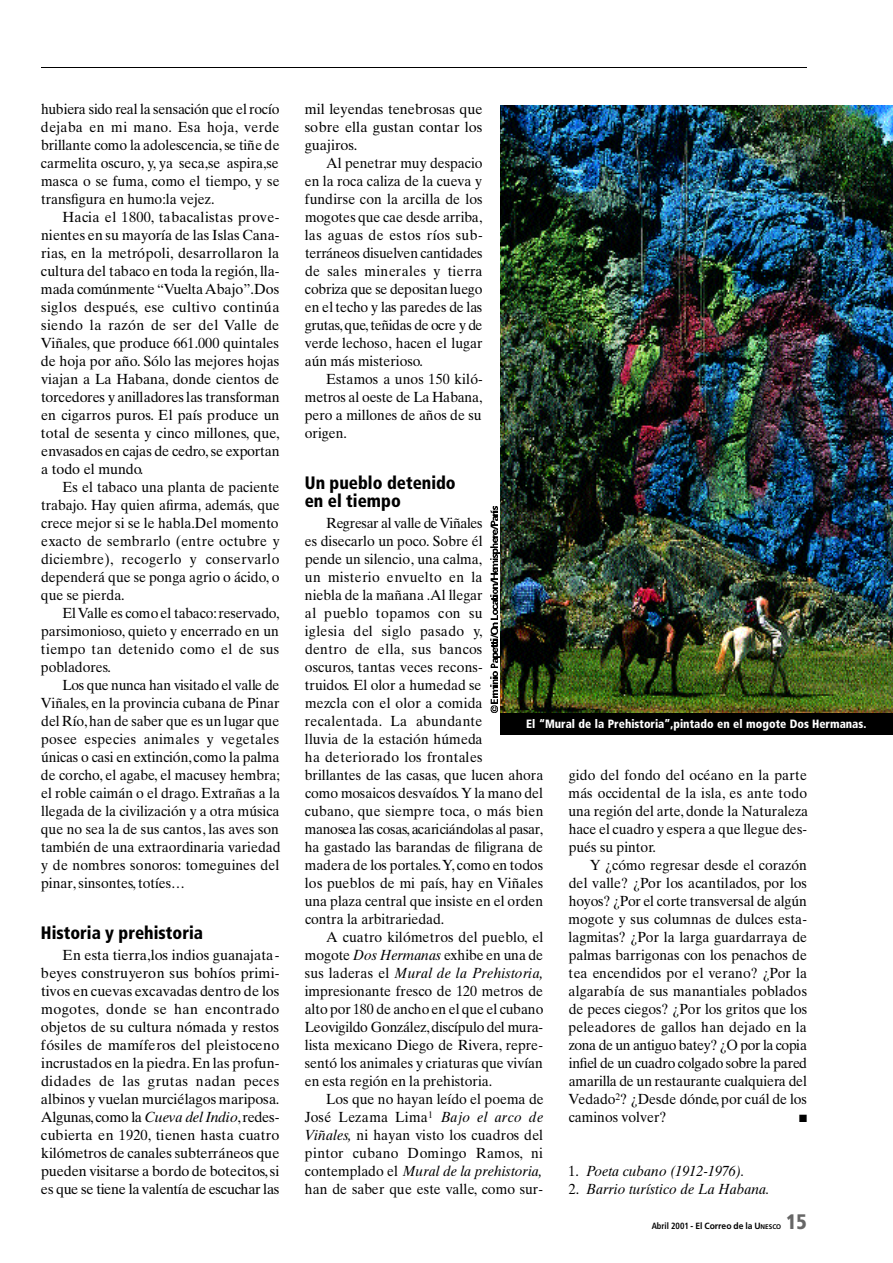
<style>
.page{position:relative;width:893px;height:1263px;background:#fff}
.page>*{position:absolute;margin:0;border:0;box-sizing:border-box;transform-origin:0 0}
.t1{font:900 condensed 21px "Frutiger";color:#666;scale:.95 1}
.t2{font:900 condensed 18px/18px "Frutiger";color:#000;scale:.95 1}
.t3{font:14.7px/18px "Times Ten";color:#000;text-align:justify;scale:.95 1}
.t4{font:14.7px/18px "Times Ten";color:#000;text-align:justify}
.t5{font:italic 14.7px "Times Ten";color:#000;scale:.95 1}
.t6{font:900 condensed 12px "Frutiger";color:#fff;scale:.96 1}
.t7{font:10.5px "Zapf Dingbats";color:#000}
.t8{font:700 9px "Frutiger";color:#000;scale:.95 1}
.s1{font-style:italic}
.s2{font-style:normal}
.s3{font-stretch:condensed}
.s4{font-size:6.75px}
</style>
<div class="page">
<hr style="left:41px;top:67px;width:765px;height:1px;background:#000">
<img style="left:500px;top:105px;width:392px;height:609px">
<div style="left:500px;top:714px;width:392px;height:21px;background:#000"></div>
<svg style="left:490px;top:506px;width:9px;height:207px"></svg>
<p class="t3" style="left:41px;top:101px;width:253px">hubiera sido real la sensación que el rocío dejaba en mi mano. Esa hoja, v e r d e brillante como la adolescencia, se tiñe de carmelita oscuro, y, ya seca,se aspira,se masca o se fuma, como el tiempo, y se transfigura en humo:la vejez.</p>
<p class="t4" style="left:41px;top:209px;width:240px;text-indent:22px">Hacia el 1800, tabacalistas prove&shy;nientes en su mayoría de las Islas Cana&shy;r i a s, en la metrópoli, desarrollaron la cultura del tabaco en toda la región, l l a&shy;mada comúnmente “ Vuelta A b a j o ” .D o s siglos después, ese cultivo continúa siendo la razón de ser del Valle de Viñales, que produce 661.000 quintales de hoja por año. Sólo las mejores hojas viajan a La Habana, donde cientos de torcedores y anilladores las transforman en cigarros puros. El país produce un total de sesenta y cinco millones, q u e, envasados en cajas de cedro, se exportan a todo el mundo.</p>
<p class="t3" style="left:41px;top:479px;width:253px;text-indent:22px">Es el tabaco una planta de paciente trabajo. Hay quien afirma, además, que crece mejor si se le habla.Del momento exacto de sembrarlo (entre octubre y d i c i e m b r e ) , recogerlo y conservarlo dependerá que se ponga agrio o ácido, o que se pierda.</p>
<p class="t3" style="left:41px;top:605px;width:252px;text-indent:21px">El Valle es como el tabaco:r e s e r v a d o, parsimonioso, quieto y encerrado en un tiempo tan detenido como el de sus pobladores.</p>
<p class="t3" style="left:41px;top:677px;width:254px;text-indent:22px">Los que nunca han visitado el valle de Viñales, en la provincia cubana de Pinar del Río,han de saber que es un lugar que posee especies animales y vegetales únicas o casi en extinción,como la palma de corcho, el agabe, el macusey hembra; el roble caimán o el drago. Extrañas a la llegada de la civilización y a otra música que no sea la de sus cantos, las aves son también de una extraordinaria variedad y de nombres sonoros: tomeguines del pinar, sinsontes,totíes…</p>
<p class="t2" style="left:41px;top:925px;width:172px">Historia y prehistoria</p>
<p class="t4" style="left:41px;top:947px;width:240px;text-indent:22px">En esta tierra,los indios guanajata&shy;beyes construyeron sus bohíos primi&shy;tivos en cuevas excavadas dentro de los m o g o t e s, donde se han encontrado objetos de su cultura nómada y restos fósiles de mamíferos del pleistoceno incrustados en la piedra. En las profun&shy;didades de las grutas nadan peces albinos y vuelan murciélagos mariposa.<br>A l g u n a s, como la <span class="s1">Cueva del Indio</span>,r e d e s&shy;cubierta en 1920, tienen hasta cuatro kilómetros de canales subterráneos que pueden visitarse a bordo de botecitos,s i es que se tiene la valentía de escuchar las</p>
<p class="t4" style="left:305px;top:101px;width:179px">mil leyendas tenebrosas que sobre ella gustan contar los guajiros.</p>
<p class="t3" style="left:305px;top:155px;width:189px;text-indent:21px">Al penetrar muy despacio en la roca caliza de la cueva y fundirse con la arcilla de los mogotes que cae desde arriba, las aguas de estos ríos sub&shy;terráneos disuelven cantidades de sales minerales y tierra cobriza que se depositan luego en el techo y las paredes de las g r u t a s,q u e,teñidas de ocre y de verde lechoso, hacen el lugar aún más misterioso.</p>
<p class="t3" style="left:305px;top:371px;width:189px;text-indent:21px">Estamos a unos 150 kiló&shy;metros al oeste de La Habana, pero a millones de años de su origen.</p>
<p class="t2" style="left:305px;top:475px;width:160px">Un pueblo detenido en el tiempo</p>
<p class="t3" style="left:305px;top:515px;width:253px;text-align:left;text-indent:21px">Regresar al valle de Vi ñ a l e s<br>es disecarlo un poco. Sobre él<br>pende un silencio, una calma,<br>un misterio envuelto en la<br>niebla de la mañana .Al llegar<br>al pueblo topamos con su<br>iglesia del siglo pasado y,<br>dentro de ella, sus bancos<br>o s c u r o s, tantas veces recons-<br>truidos. El olor a humedad se<br>mezcla con el olor a comida<br>r e c a l e n t a d a . La abundante<br>lluvia de la estación húmeda<br>ha deteriorado los frontales<br>brillantes de las casas, que lucen ahora como mosaicos desvaídos.Y la mano del c u b a n o, que siempre toca, o más bien manosea las cosas,acariciándolas al pasar, ha gastado las barandas de filigrana de madera de los portales.Y,como en todos los pueblos de mi país, hay en Vi ñ a l e s una plaza central que insiste en el orden contra la arbitrariedad.</p>
<p class="t3" style="left:305px;top:929px;width:253px;text-indent:21px">A cuatro kilómetros del pueblo, e l mogote <span class="s1">Dos Hermanas</span> exhibe en una de sus laderas el <span class="s1">Mural de la Prehistoria, </span>impresionante fresco de 120 metros de alto por 180 de ancho en el que el cubano Leovigildo González,discípulo del mura&shy;lista mexicano Diego de Rivera, repre&shy;sentó los animales y criaturas que vivían en esta región en la prehistoria.</p>
<p class="t3" style="left:305px;top:1091px;width:253px;text-indent:21px">Los que no hayan leído el poema de José Lezama Lima<sup>1</sup> <span class="s1">Bajo el arco de Vi ñ a l e s,</span> ni hayan visto los cuadros del pintor cubano Domingo Ramos, n i contemplado el <span class="s1">Mural de la prehistoria, </span>han de saber que este valle, como sur-</p>
<p class="t6" style="left:526px;top:718px;width:356px">El “Mural de la Prehistoria”,pintado en el mogote Dos Hermanas.</p>
<p class="t3" style="left:568px;top:767px;width:254px">gido del fondo del océano en la parte más occidental de la isla, es ante todo una región del arte, donde la Naturaleza hace el cuadro y espera a que llegue des&shy;pués su pintor.</p>
<p class="t3" style="left:568px;top:857px;width:253px;text-indent:21px">Y ¿cómo regresar desde el corazón del valle? ¿Por los acantilados, por los hoyos? ¿Por el corte transversal de algún mogote y sus columnas de dulces esta&shy;lagmitas? ¿Por la larga guardarraya de palmas barrigonas con los penachos de tea encendidos por el verano? ¿Por la algarabía de sus manantiales poblados de peces ciegos? ¿Por los gritos que los peleadores de gallos han dejado en la zona de un antiguo batey? ¿O por la copia i n fiel de un cuadro colgado sobre la pared amarilla de un restaurante cualquiera del Vedado<sup>2</sup>? ¿Desde dónde, por cuál de los caminos volver?</p>
<p class="t7" style="left:799px;top:1113px;width:9px">■</p>
<p class="t5" style="left:568px;top:1165px;width:187px"><span class="s2">1.</span> Poeta cubano (1912-1976).</p>
<p class="t5" style="left:568px;top:1183px;width:213px"><span class="s2">2.</span> Barrio turístico de La Habana.</p>
<p class="t8" style="left:651px;top:1222px;width:138px"><span class="s3">Abril 2001</span> - El Correo de la U<span class="s4">NESCO</span></p>
<h1 class="t1" style="left:786px;top:1214px;width:23px">15</h1>
</div>
